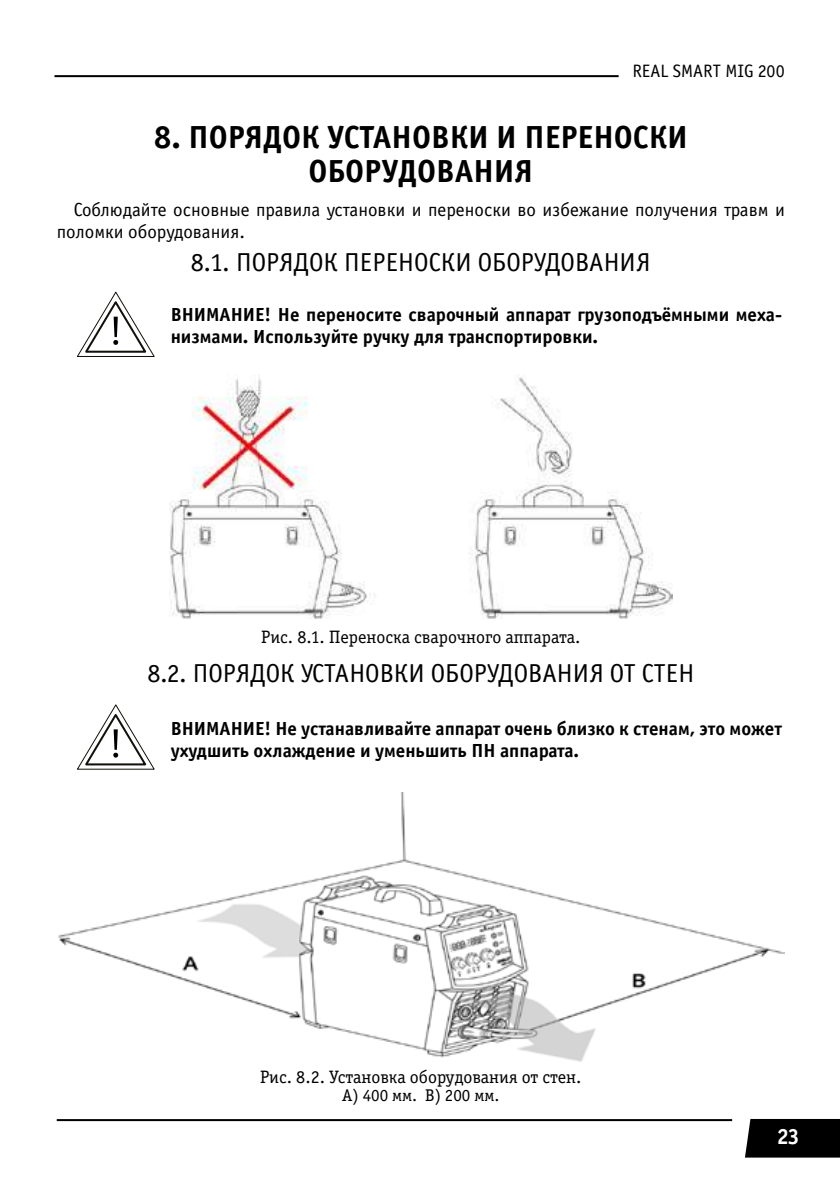
<style>
.page{position:relative;width:840px;height:1191px;background:#fff}
.page>*{position:absolute;margin:0;border:0;box-sizing:border-box;transform-origin:0 0}
.t1{font:32px/34px "Officina Sans Bold C";color:#000;text-align:center}
.t2{font:26px "Officina Sans Book C";color:#000}
.t3{font:22px "Officina Serif Bold C";color:#fff}
.t4{font:19px/22px "Officina Sans Bold C";color:#000}
.t5{font:19px/22px "Officina Sans Book C";color:#000}
.t6{font:18px "Officina Serif Book C";color:#000}
.t7{font:18px "Officina Sans Book C";color:#000}
.t8{font:17px "Officina Serif Book C";color:#000}
</style>
<div class="page">
<div style="left:745px;top:1119px;width:94px;height:38px;background:#000"></div>
<hr style="left:57px;top:1119px;width:674px;height:2px;background:#000">
<hr style="left:54px;top:75px;width:564px;height:2px;background:#000">
<svg style="left:77px;top:292px;width:77px;height:65px"></svg>
<img style="left:169px;top:377px;width:503px;height:241px">
<svg style="left:77px;top:704px;width:77px;height:65px"></svg>
<img style="left:58px;top:793px;width:725px;height:268px">
<p class="t7" style="left:632px;top:61px;width:154px">REAL SMART MIG 200</p>
<h1 class="t1" style="left:154px;top:121px;width:535px">8. ПОРЯДОК УСТАНОВКИ И ПЕРЕНОСКИ<br>ОБОРУДОВАНИЯ</h1>
<p class="t5" style="left:57px;top:199px;width:729px;text-indent:17px">Соблюдайте основные правила установки и переноски во избежание получения травм и поломки оборудования.</p>
<h2 class="t2" style="left:191px;top:248px;width:461px">8.1. ПОРЯДОК ПЕРЕНОСКИ ОБОРУДОВАНИЯ</h2>
<p class="t4" style="left:171px;top:303px;width:612px">ВНИМАНИЕ! Не переносите сварочный аппарат грузоподъёмными меха&shy;низмами. Используйте ручку для транспортировки.</p>
<p class="t6" style="left:261px;top:626px;width:320px">Рис. 8.1. Переноска сварочного аппарата.</p>
<h2 class="t2" style="left:147px;top:659px;width:548px">8.2. ПОРЯДОК УСТАНОВКИ ОБОРУДОВАНИЯ ОТ СТЕН</h2>
<p class="t4" style="left:171px;top:718px;width:612px">ВНИМАНИЕ! Не устанавливайте аппарат очень близко к стенам, это может ухудшить охлаждение и уменьшить ПН аппарата.</p>
<p class="t6" style="left:260px;top:1067px;width:323px">Рис. 8.2. Установка оборудования от стен.</p>
<p class="t8" style="left:342px;top:1086px;width:159px">А) 400 мм. В) 200 мм.</p>
<p class="t3" style="left:776px;top:1124px;width:25px">23</p>
</div>
